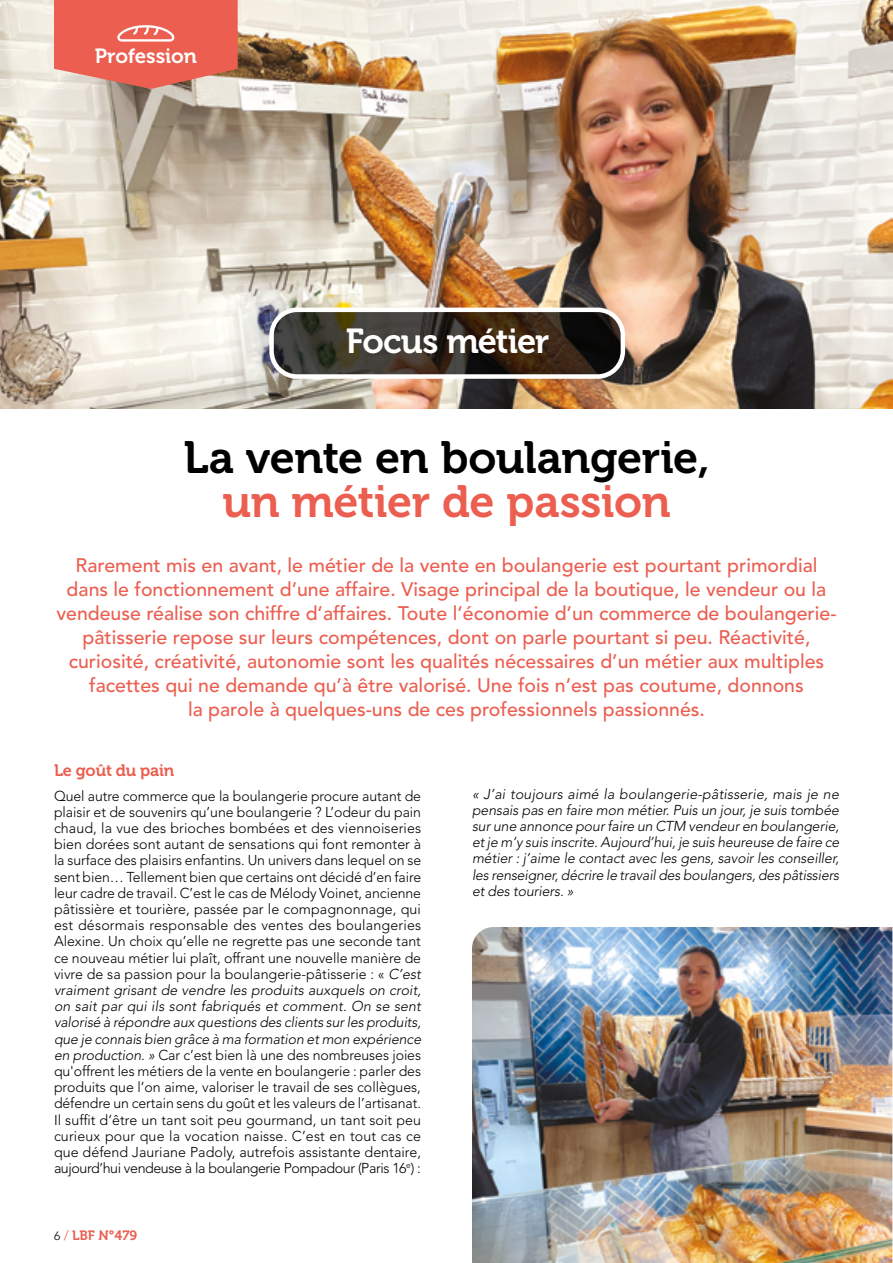
<style>
.page{position:relative;width:893px;height:1263px;background:#fff}
.page>*{position:absolute;margin:0;border:0;box-sizing:border-box;transform-origin:0 0}
.Titre_1{font:45px/43.5px "Museo 700";letter-spacing:-.01em;color:#000;text-align:center}
.NOM_Boulanger{font:34.5px "Museo 700";letter-spacing:-.025em;color:#fff}
.t1{font:20.4px "Museo 700";letter-spacing:-.005em;color:#fff}
.Chapeau{font:500 19.5px/24px "Avenir LT Std";color:#eb5e50;text-align:center}
.Intertitre{font:16.5px "Museo 700";letter-spacing:-.005em;color:#eb5e50}
.Intertitre-2{font:300 14.25px/16.2px "Avenir LT Std";letter-spacing:-.03em;color:#000;text-align:justify}
.Intertitre-3{font:italic 300 14.25px/16.2px "Avenir LT Std";letter-spacing:-.01em;color:#000;text-align:justify}
.t2{font:13.5px "Museo 700";letter-spacing:-.005em;color:#eb5e50}
.s1{color:#eb5e50}
.s2{font-style:italic}
.s3{font-family:"Avenir LT Std";font-weight:300;font-size:12px;color:#000}
.s4{font-family:"Avenir LT Std";font-weight:300}
</style>
<div class="page">
<img style="left:0;top:0;width:892px;height:408px">
<svg style="left:272px;top:310px;width:351px;height:67px"></svg>
<div style="left:269px;top:308px;width:356px;height:71px;border:4px solid #fff;border-radius:26px"></div>
<img style="left:472px;top:927px;width:420px;height:336px">
<svg style="left:54px;top:0;width:184px;height:89px"></svg>
<h3 class="t1" style="left:95px;top:45px;width:104px">Profession</h3>
<p class="NOM_Boulanger" style="left:346px;top:322px;width:205px">Focus métier</p>
<p class="Titre_1" style="left:183px;top:436px;width:528px">La vente en boulangerie, <span class="s1">un métier de passion</span></p>
<p class="Chapeau" style="left:56px;top:553px;width:782px">Rarement mis en avant, le métier de la vente en boulangerie est pourtant primordial dans le fonctionnement d’une affaire. Visage principal de la boutique, le vendeur ou la vendeuse réalise son chiffre d’affaires. Toute l’économie d’un commerce de boulangerie&shy;pâtisserie repose sur leurs compétences, dont on parle pourtant si peu. Réactivité, curiosité, créativité, autonomie sont les qualités nécessaires d’un métier aux multiples facettes qui ne demande qu’à être valorisé. Une fois n’est pas coutume, donnons<br>la parole à quelques-uns de ces professionnels passionnés.</p>
<p class="Intertitre" style="left:54px;top:761px;width:122px">Le goût du pain</p>
<p class="Intertitre-2" style="left:54px;top:788px;width:369px">Quel autre commerce que la boulangerie procure autant de plaisir et de souvenirs qu’une boulangerie ? L’odeur du pain chaud, la vue des brioches bombées et des viennoiseries bien dorées sont autant de sensations qui font remonter à la surface des plaisirs enfantins. Un univers dans lequel on se sent bien… Tellement bien que certains ont décidé d’en faire leur cadre de travail. C’est le cas de Mélody Voinet, ancienne pâtissière et tourière, passée par le compagnonnage, qui est désormais responsable des ventes des boulangeries Alexine. Un choix qu’elle ne regrette pas une seconde tant ce nouveau métier lui plaît, offrant une nouvelle manière de vivre de sa passion pour la boulangerie-pâtisserie : « <span class="s2">C’est vraiment grisant de vendre les produits auxquels on croit, on sait par qui ils sont fabriqués et comment. On se sent valorisé à répondre aux questions des clients sur les produits, que je connais bien grâce à ma formation et mon expérience en production. »</span> Car c’est bien là une des nombreuses joies qu'offrent les métiers de la vente en boulangerie : parler des produits que l’on aime, valoriser le travail de ses collègues, défendre un certain sens du goût et les valeurs de l’artisanat.<br>Il suffit d’être un tant soit peu gourmand, un tant soit peu curieux pour que la vocation naisse. C’est en tout cas ce que défend Jauriane Padoly, autrefois assistante dentaire, aujourd’hui vendeuse à la boulangerie Pompadour (Paris 16<sup>e</sup>) :</p>
<p class="Intertitre-3" style="left:472px;top:786px;width:369px">« J’ai toujours aimé la boulangerie-pâtisserie, mais je ne pensais pas en faire mon métier. Puis un jour, je suis tombée sur une annonce pour faire un CTM vendeur en boulangerie, et je m’y suis inscrite. Aujourd’hui, je suis heureuse de faire ce métier : j’aime le contact avec les gens, savoir les conseiller, les renseigner, décrire le travail des boulangers, des pâtissiers et des touriers. »</p>
<p class="t2" style="left:54px;top:1227px;width:85px"><span class="s3">6</span> <span class="s4">/</span> LBF N°479</p>
</div>
